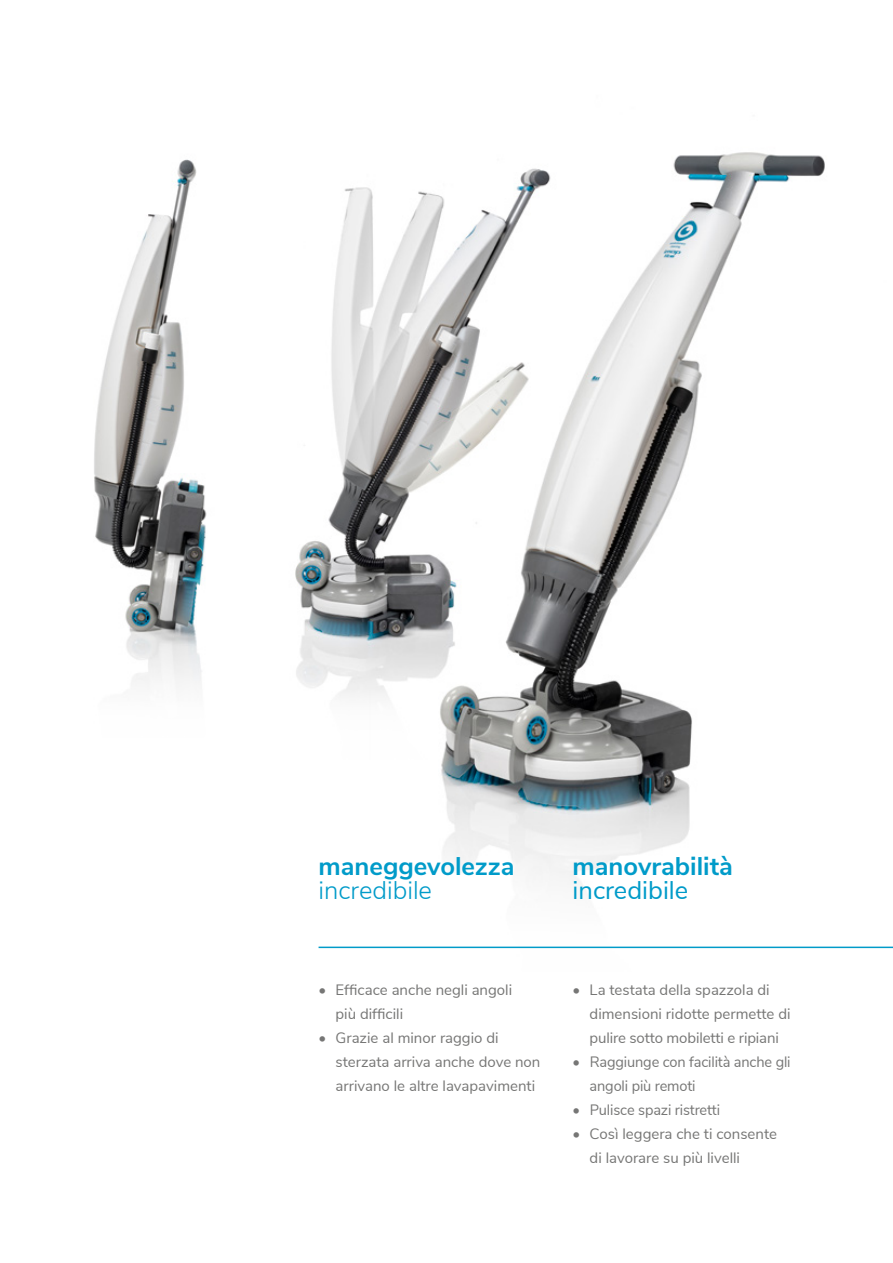
<style>
.page{position:relative;width:893px;height:1263px;background:#fff}
.page>*{position:absolute;margin:0;border:0;box-sizing:border-box;transform-origin:0 0}
.t1{font:700 25.5px "Nunito Sans";color:#009bc9}
.t2{font:300 25.5px "Nunito Sans";color:#009bc9}
.t3{font:25.5px "Nunito Sans";color:#009bc9}
.t4{font:15px/24px "Nunito Sans";color:#767675}
</style>
<div class="page">
<img style="left:321px;top:187px;width:49px;height:511px">
<img style="left:94px;top:159px;width:227px;height:529px">
<img style="left:370px;top:152px;width:509px;height:797px">
<img style="left:864px;top:210px;width:15px;height:242px">
<hr style="left:319px;top:946px;width:574px;height:2px;background:#009bc9">
<h1 class="t1" style="left:319px;top:847px;width:197px">maneggevolezza</h1>
<h1 class="t2" style="left:319px;top:871px;width:115px">incredibile</h1>
<p class="t4" style="left:336px;top:976px;width:178px;text-indent:-17px">• Efficace anche negli angoli più difficili</p>
<p class="t4" style="left:336px;top:1024px;width:206px;text-indent:-17px">• Grazie al minor raggio di sterzata arriva anche dove non arrivano le altre lavapavimenti</p>
<h1 class="t1" style="left:573px;top:847px;width:162px">manovrabilità</h1>
<h1 class="t3" style="left:573px;top:871px;width:117px">incredibile</h1>
<p class="t4" style="left:590px;top:976px;width:202px;text-indent:-17px">• La testata della spazzola di dimensioni ridotte permette di pulire sotto mobiletti e ripiani</p>
<p class="t4" style="left:590px;top:1048px;width:203px;text-indent:-17px">• Raggiunge con facilità anche gli angoli più remoti</p>
<p class="t4" style="left:573px;top:1096px;width:149px">• Pulisce spazi ristretti</p>
<p class="t4" style="left:590px;top:1120px;width:189px;text-indent:-17px">• Così leggera che ti consente di lavorare su più livelli</p>
</div>
